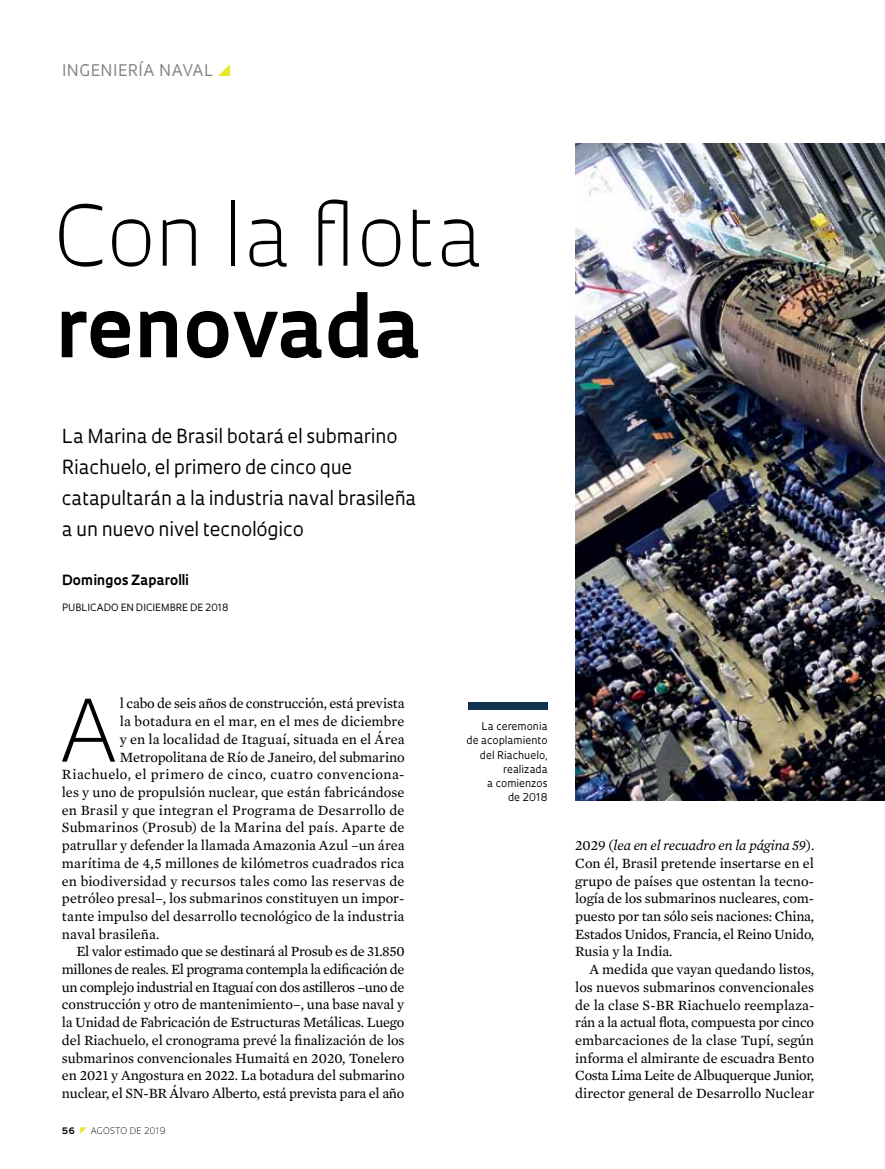
<style>
.page{position:relative;width:885px;height:1169px;background:#fff}
.page>*{position:absolute;margin:0;border:0;box-sizing:border-box;transform-origin:0 0}
.t1{font:300 83.55px "Oculum";color:#000}
.t2{font:300 81px "Oculum";color:#000}
.t3{font:700 81px "Oculum";color:#000}
.t4{font:18.75px/30.9px "Oculum";letter-spacing:-.01em;color:#000}
.t5{font:15.6px "Oculum";letter-spacing:.03em;color:#808285}
.t6{font:14.4px/17.7px "Mercury Text G2";letter-spacing:-.005em;color:#000;text-align:justify}
.t7{font:14.4px "Mercury Text G2";letter-spacing:-.025em;color:#000}
.t8{font:14.4px "Mercury Text G2";letter-spacing:-.03em;color:#000}
.t9{font:14.4px "Mercury Text G2";letter-spacing:.025em;color:#000}
.t10{font:14.4px "Mercury Text G2";letter-spacing:.015em;color:#000}
.t11{font:14.4px "Mercury Text G2";letter-spacing:.02em;color:#000}
.t12{font:700 13.65px "Oculum";letter-spacing:-.005em;color:#000}
.t13{font:10.35px/14.1px "Oculum";color:#000;text-align:right}
.t14{font:9.75px "Oculum";color:#000}
.t15{font:300 8.7px "Oculum";letter-spacing:.01em;color:#000}
.t16{font:700 8.7px "Oculum";color:#000}
.s1{font-style:italic}
</style>
<div class="page">
<img style="left:575px;top:144px;width:310px;height:656px">
<div style="left:468px;top:702px;width:80px;height:8px;background:#12334f"></div>
<p class="t5" style="left:62px;top:60px;width:153px">INGENIERÍA NAVAL</p>
<h2 class="t2" style="left:55px;top:180px;width:431px">Con la flota</h2>
<h2 class="t3" style="left:55px;top:272px;width:367px">renovada</h2>
<h3 class="t4" style="left:62px;top:420px;width:356px">La Marina de Brasil botará el submarino Riachuelo, el primero de cinco que catapultarán a la industria naval brasileña a un nuevo nivel tecnológico</h3>
<p class="t12" style="left:62px;top:570px;width:128px">Domingos Zaparolli</p>
<p class="t14" style="left:62px;top:601px;width:81px">PUBLICADO EN diciembre</p>
<p class="t14" style="left:190px;top:601px;width:40px">DE 2018</p>
<h1 class="t1" style="left:60px;top:673px;width:55px">A</h1>
<p class="t6" style="left:120px;top:694px;width:286px">l cabo de seis años de construcción, está prevista</p>
<p class="t6" style="left:120px;top:711px;width:286px">la botadura en el mar, en el mes de diciembre</p>
<p class="t6" style="left:120px;top:729px;width:286px">y en la localidad de Itaguaí, situada en el Área</p>
<p class="t6" style="left:120px;top:747px;width:286px">Metropolitana de Río de Janeiro, del submarino</p>
<p class="t9" style="left:62px;top:764px;width:344px">Riachuelo, el primero de cinco, cuatro convenciona-</p>
<p class="t6" style="left:62px;top:782px;width:344px">les y uno de propulsión nuclear, que están fabricándose</p>
<p class="t10" style="left:62px;top:799px;width:344px">en Brasil y que integran el Programa de Desarrollo de</p>
<p class="t11" style="left:62px;top:817px;width:344px">Submarinos (Prosub) de la Marina del país. Aparte de</p>
<p class="t6" style="left:62px;top:835px;width:344px">patrullar y defender la llamada Amazonia Azul –un área</p>
<p class="t6" style="left:62px;top:853px;width:344px">marítima de 4,5 millones de kilómetros cuadrados rica</p>
<p class="t6" style="left:62px;top:871px;width:344px">en biodiversidad y recursos tales como las reservas de</p>
<p class="t6" style="left:62px;top:888px;width:344px">petróleo presal–, los submarinos constituyen un impor-</p>
<p class="t6" style="left:62px;top:906px;width:344px">tante impulso del desarrollo tecnológico de la industria</p>
<p class="t6" style="left:62px;top:924px;width:99px">naval brasileña.</p>
<p class="t6" style="left:76px;top:942px;width:330px">El valor estimado que se destinará al Prosub es de 31.850</p>
<p class="t7" style="left:62px;top:958px;width:344px">millones de reales. El programa contempla la edificación de</p>
<p class="t8" style="left:62px;top:976px;width:344px">un complejo industrial en Itaguaí con dos astilleros –uno de</p>
<p class="t6" style="left:62px;top:995px;width:344px">construcción y otro de mantenimiento–, una base naval y</p>
<p class="t6" style="left:62px;top:1012px;width:344px">la Unidad de Fabricación de Estructuras Metálicas. Luego</p>
<p class="t6" style="left:62px;top:1030px;width:344px">del Riachuelo, el cronograma prevé la finalización de los</p>
<p class="t6" style="left:62px;top:1048px;width:344px">submarinos convencionales Humaitá en 2020, Tonelero</p>
<p class="t6" style="left:62px;top:1065px;width:344px">en 2021 y Angostura en 2022. La botadura del submarino</p>
<p class="t6" style="left:62px;top:1083px;width:344px">nuclear, el SN-BR Álvaro Alberto, está prevista para el año</p>
<p class="t16" style="left:62px;top:1124px;width:14px">56</p>
<p class="t15" style="left:91px;top:1124px;width:76px">agosto de 2019</p>
<p class="t13" style="left:467px;top:719px;width:83px">La ceremonia<br>de acoplamiento del Riachuelo, realizada<br>a comienzos<br>de 2018</p>
<p class="t6" style="left:575px;top:835px;width:241px">2029 (<span class="s1">lea en el recuadro en la página 59</span>).<br>Con él, Brasil pretende insertarse en el grupo de países que ostentan la tecno&shy;logía de los submarinos nucleares, com&shy;puesto por tan sólo seis naciones: China, Estados Unidos, Francia, el Reino Unido, Rusia y la India.</p>
<p class="t6" style="left:575px;top:959px;width:241px;text-indent:14px">A medida que vayan quedando listos, los nuevos submarinos convencionales de la clase S-BR Riachuelo reemplaza&shy;rán a la actual flota, compuesta por cinco embarcaciones de la clase Tupí, según informa el almirante de escuadra Bento Costa Lima Leite de Albuquerque Junior, director general de Desarrollo Nuclear</p>
</div>
